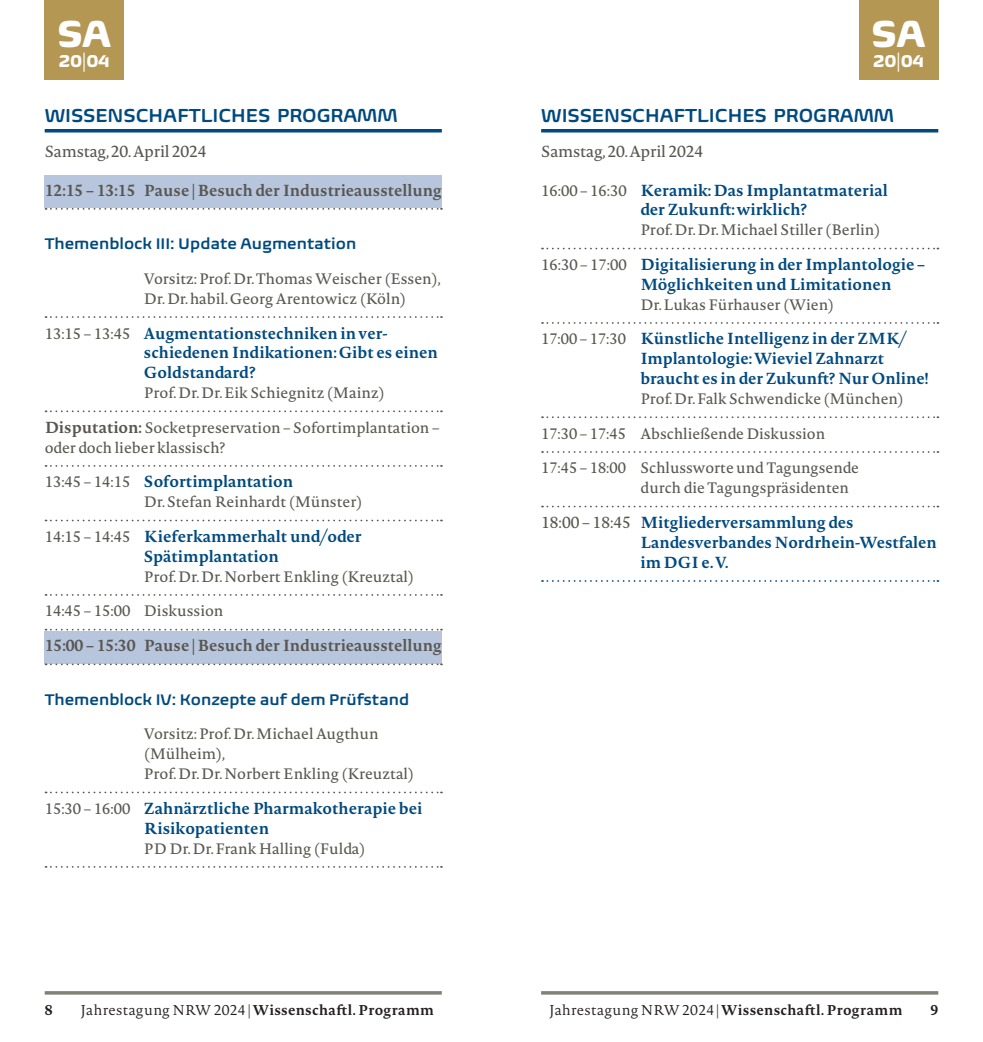
<style>
.page{position:relative;width:983px;height:1042px;background:#fff}
.page>*{position:absolute;margin:0;border:0;box-sizing:border-box;transform-origin:0 0}
.t1{font:700 38.5px "Biome W04";color:#fff}
.t2{font:600 19.25px "Biome W01";color:#004a7f}
.t3{font:700 17.5px "Biome W04";color:#fff}
.t4{font:700 15.75px/19.8px "Novel Pro";color:#004a7f}
.t5{font:700 15.75px "Novel Pro";color:#585752}
.t6{font:600 15.75px "Biome W01";color:#004a7f}
.t7{font:15.75px "Novel Pro";letter-spacing:-.01em;color:#585752}
.t8{font:14.88px/19.8px "Novel Pro";color:#585752}
.t9{font:700 14px "Novel Pro";letter-spacing:.02em;color:#231f20}
.s1{font-weight:400;font-size:14.88px;color:#585752}
.s2{font-weight:700;font-size:15.75px}
.s3{font-weight:400;color:#585752}
.s4{font-weight:300}
</style>
<div class="page">
<div style="left:45px;top:0;width:79px;height:79px;background:#b49753"></div>
<div style="left:858px;top:0;width:80px;height:79px;background:#b49753"></div>
<hr style="left:45px;top:991px;width:396px;height:3px;background:#818178">
<hr style="left:541px;top:991px;width:397px;height:3px;background:#818178">
<div style="left:45px;top:630px;width:396px;height:33px;background:#b8c6dd"></div>
<div style="left:45px;top:175px;width:396px;height:33px;background:#b8c6dd"></div>
<hr style="left:541px;top:129px;width:397px;height:3px;background:#004a7f">
<hr style="left:45px;top:129px;width:396px;height:3px;background:#004a7f">
<svg style="left:46px;top:208px;width:396px;height:2px"></svg>
<svg style="left:46px;top:316px;width:396px;height:2px"></svg>
<svg style="left:46px;top:410px;width:396px;height:2px"></svg>
<svg style="left:46px;top:465px;width:396px;height:2px"></svg>
<svg style="left:46px;top:519px;width:396px;height:2px"></svg>
<svg style="left:46px;top:594px;width:396px;height:2px"></svg>
<svg style="left:46px;top:629px;width:396px;height:1px"></svg>
<svg style="left:46px;top:663px;width:396px;height:2px"></svg>
<svg style="left:46px;top:791px;width:396px;height:2px"></svg>
<svg style="left:46px;top:866px;width:396px;height:2px"></svg>
<svg style="left:542px;top:248px;width:396px;height:1px"></svg>
<svg style="left:542px;top:322px;width:396px;height:2px"></svg>
<svg style="left:542px;top:416px;width:396px;height:2px"></svg>
<svg style="left:542px;top:451px;width:396px;height:2px"></svg>
<svg style="left:542px;top:506px;width:396px;height:1px"></svg>
<svg style="left:542px;top:580px;width:396px;height:2px"></svg>
<h1 class="t1" style="left:57px;top:9px;width:55px">SA</h1>
<p class="t3" style="left:59px;top:49px;width:52px">20|04</p>
<p class="t2" style="left:45px;top:103px;width:354px">WISSENSCHAFTLICHES PROGRAMM</p>
<p class="t7" style="left:45px;top:140px;width:164px">Samstag, 20. April 2024</p>
<p class="t5" style="left:45px;top:178px;width:398px">12:15 – 13:15 Pause | Besuch der Industrieausstellung</p>
<p class="t6" style="left:45px;top:233px;width:313px">Themenblock III: Update Augmentation</p>
<p class="t8" style="left:144px;top:268px;width:298px">Vorsitz: Prof. Dr. Thomas Weischer (Essen),<br>Dr. Dr. habil. Georg Arentowicz (Köln)</p>
<p class="t4" style="left:144px;top:322px;width:295px;text-indent:-99px"><span class="s1">13:15 – 13:45</span> Augmentationstechniken in ver&shy;schiedenen Indikationen: Gibt es einen<br>Goldstandard?</p>
<p class="t8" style="left:144px;top:382px;width:242px">Prof. Dr. Dr. Eik Schiegnitz (Mainz)</p>
<p class="t8" style="left:45px;top:417px;width:396px"><span class="s2">Disputation:</span> Socketpreservation – Sofortimplantation – oder doch lieber klassisch?</p>
<p class="t4" style="left:45px;top:471px;width:250px"><span class="s1">13:45 – 14:15</span> Sofortimplantation</p>
<p class="t8" style="left:144px;top:492px;width:220px">Dr. Stefan Reinhardt (Münster)</p>
<p class="t4" style="left:144px;top:526px;width:219px;text-indent:-99px"><span class="s1">14:15 – 14:45</span> Kieferkammerhalt und/oder<br>Spätimplantation</p>
<p class="t8" style="left:144px;top:566px;width:271px">Prof. Dr. Dr. Norbert Enkling (Kreuztal)</p>
<p class="t8" style="left:45px;top:601px;width:180px">14:45 – 15:00 Diskussion</p>
<p class="t5" style="left:45px;top:634px;width:398px">15:00 – 15:30 Pause | Besuch der Industrieausstellung</p>
<p class="t6" style="left:45px;top:689px;width:366px">Themenblock IV: Konzepte auf dem Prüfstand</p>
<p class="t8" style="left:144px;top:724px;width:271px">Vorsitz: Prof. Dr. Michael Augthun (Mülheim),<br>Prof. Dr. Dr. Norbert Enkling (Kreuztal)</p>
<p class="t4" style="left:144px;top:798px;width:280px;text-indent:-99px"><span class="s1">15:30 – 16:00</span> Zahnärztliche Pharmakotherapie bei<br>Risikopatienten</p>
<p class="t8" style="left:144px;top:838px;width:223px">PD Dr. Dr. Frank Halling (Fulda)</p>
<h1 class="t1" style="left:871px;top:9px;width:55px">SA</h1>
<p class="t3" style="left:872px;top:49px;width:52px">20|04</p>
<p class="t2" style="left:541px;top:103px;width:354px">WISSENSCHAFTLICHES PROGRAMM</p>
<p class="t7" style="left:541px;top:140px;width:164px">Samstag, 20. April 2024</p>
<p class="t4" style="left:640px;top:179px;width:249px;text-indent:-99px"><span class="s1">16:00 – 16:30</span> Keramik: Das Implantatmaterial der Zukunft: wirklich?</p>
<p class="t8" style="left:640px;top:220px;width:241px">Prof. Dr. Dr. Michael Stiller (Berlin)</p>
<p class="t4" style="left:640px;top:254px;width:286px;text-indent:-99px"><span class="s1">16:30 – 17:00</span> Digitalisierung in der Implantologie –<br>Möglichkeiten und Limitationen</p>
<p class="t8" style="left:640px;top:294px;width:195px">Dr. Lukas Fürhauser (Wien)</p>
<p class="t4" style="left:640px;top:328px;width:289px;text-indent:-99px"><span class="s1">17:00 – 17:30</span> Künstliche Intelligenz in der ZMK/<br>Implantologie: Wieviel Zahnarzt braucht es in der Zukunft? Nur Online!</p>
<p class="t8" style="left:640px;top:388px;width:265px">Prof. Dr. Falk Schwendicke (München)</p>
<p class="t8" style="left:541px;top:423px;width:285px">17:30 – 17:45 Abschließende Diskussion</p>
<p class="t8" style="left:640px;top:458px;width:220px;text-indent:-99px">17:45 – 18:00 Schlussworte und Tagungsende durch die Tagungspräsidenten</p>
<p class="t4" style="left:640px;top:512px;width:298px;text-indent:-99px"><span class="s3">18:00 – 18:45</span> Mitgliederversammlung des<br>Landesverbandes Nordrhein-Westfalen im DGI e. V.</p>
<p class="t9" style="left:45px;top:1000px;width:9px">8</p>
<p class="t9" style="left:80px;top:1000px;width:355px"><span class="s4">Jahrestagung NRW 2024 |</span> Wissenschaftl. Programm</p>
<p class="t9" style="left:549px;top:1000px;width:355px"><span class="s4">Jahrestagung NRW 2024 |</span> Wissenschaftl. Programm</p>
<p class="t9" style="left:930px;top:1000px;width:9px">9</p>
</div>
